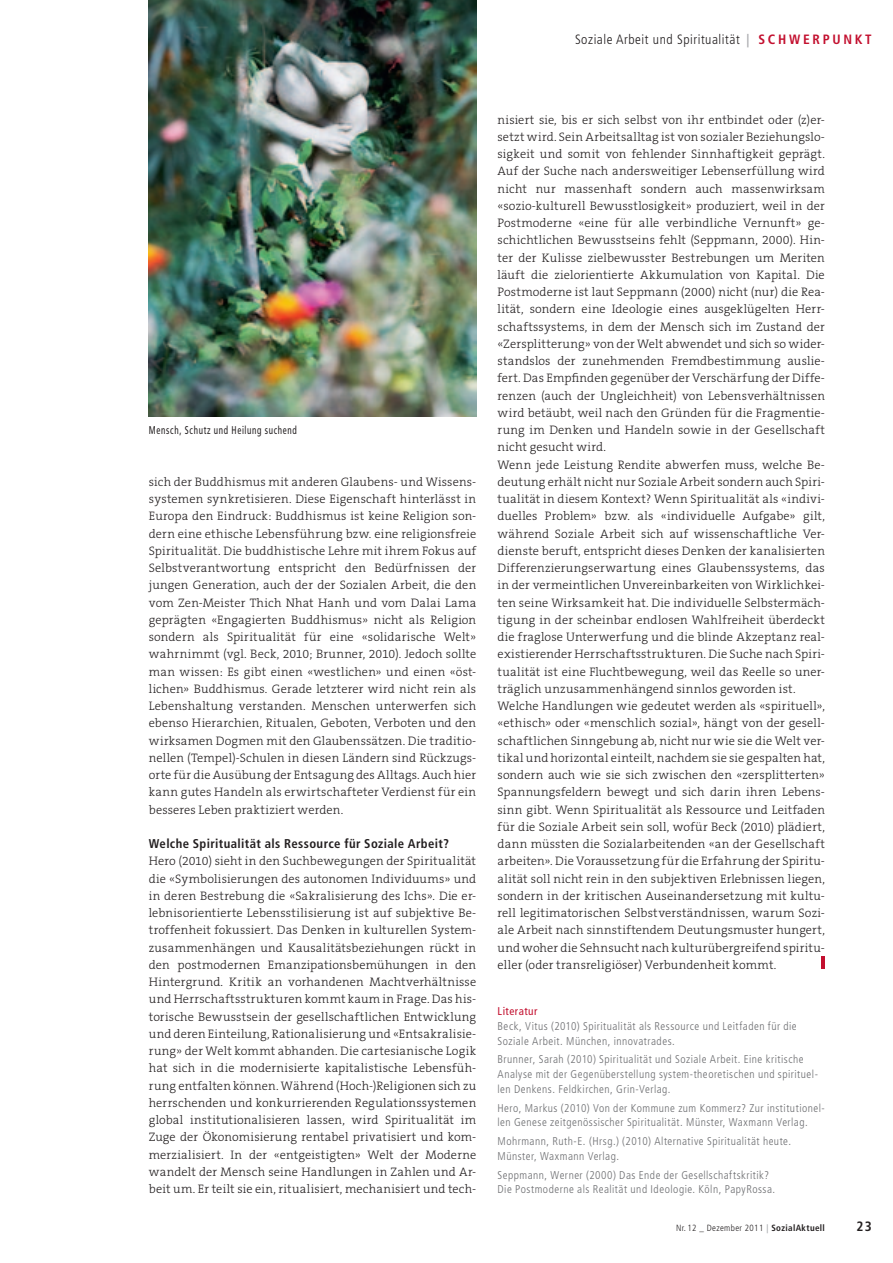
<style>
.page{position:relative;width:893px;height:1263px;background:#fff}
.page>*{position:absolute;margin:0;border:0;box-sizing:border-box;transform-origin:0 0}
.t1{font:300 condensed 13.5px "Frutiger";letter-spacing:.04em;color:#231f20}
.t2{font:700 condensed 13.5px "Frutiger";color:#231f20}
.t3{font:700 condensed 12.75px "Frutiger";letter-spacing:.03em;color:#231f20}
.t4{font:300 12.3px/17.2px "The Serif B3";letter-spacing:.01em;color:#231f20;text-align:justify}
.t5{font:300 condensed 11.25px/14.7px "Frutiger";letter-spacing:.04em;color:#6c6d70}
.t6{font:condensed 11.25px "Frutiger";letter-spacing:.075em;color:#231f20;scale:.8 1}
.t7{font:condensed 11.25px "Frutiger";letter-spacing:.045em;color:#c3102f}
.t8{font:300 condensed 9px "Frutiger";letter-spacing:.04em;color:#231f20}
.s1{font-weight:700;color:#a8a9ad}
.s2{font-weight:700;color:#c3102f}
.s3{font-weight:700}
</style>
<div class="page">
<svg style="left:822px;top:956px;width:3px;height:13px"></svg>
<img style="left:149px;top:0;width:327px;height:417px">
<p class="t1" style="left:575px;top:32px;width:298px">Soziale Arbeit und Spiritualität <span class="s1">|</span> <span class="s2">S C H W E R P U N K T</span></p>
<p class="t6" style="left:149px;top:424px;width:187px">Mensch, Schutz und Heilung suchend</p>
<p class="t4" style="left:149px;top:474px;width:329px">sich der Buddhismus mit anderen Glaubens- und Wissens&shy;systemen synkretisieren. Diese Eigenschaft hinterlässt in Europa den Eindruck: Buddhismus ist keine Religion son&shy;dern eine ethische Lebensführung bzw. eine religionsfreie Spiritualität. Die buddhistische Lehre mit ihrem Fokus auf Selbstverantwortung entspricht den Bedürfnissen der jungen Generation, auch der der Sozialen Arbeit, die den vom Zen-Meister Thich Nhat Hanh und vom Dalai Lama geprägten «Engagierten Buddhismus» nicht als Religion sondern als Spiritualität für eine «solidarische Welt» wahrnimmt (vgl. Beck, 2010; Brunner, 2010). Jedoch sollte man wissen: Es gibt einen «westlichen» und einen «öst&shy;lichen» Buddhismus. Gerade letzterer wird nicht rein als Lebenshaltung verstanden. Menschen unterwerfen sich ebenso Hierarchien, Ritualen, Geboten, Verboten und den wirksamen Dogmen mit den Glaubenssätzen. Die traditio&shy;nellen (Tempel)-Schulen in diesen Ländern sind Rückzugs&shy;orte für die Ausübung der Entsagung des Alltags. Auch hier kann gutes Handeln als erwirtschafteter Verdienst für ein besseres Leben praktiziert werden.</p>
<p class="t3" style="left:149px;top:836px;width:302px">Welche Spiritualität als Ressource für Soziale Arbeit?</p>
<p class="t4" style="left:149px;top:853px;width:329px">Hero (2010) sieht in den Suchbewegungen der Spiritualität die «Symbolisierungen des autonomen Individuums» und in deren Bestrebung die «Sakralisierung des Ichs». Die er&shy;lebnisorientierte Lebensstilisierung ist auf subjektive Be&shy;troffenheit fokussiert. Das Denken in kulturellen System&shy;zusammenhängen und Kausalitätsbeziehungen rückt in den postmodernen Emanzipationsbemühungen in den Hintergrund. Kritik an vorhandenen Machtverhältnisse und Herrschaftsstrukturen kommt kaum in Frage. Das his&shy;torische Bewusstsein der gesellschaftlichen Entwicklung und deren Einteilung, Rationalisierung und «Entsakralisie&shy;rung» der Welt kommt abhanden. Die cartesianische Logik hat sich in die modernisierte kapitalistische Lebensfüh&shy;rung entfalten können. Während (Hoch-)Religionen sich zu herrschenden und konkurrierenden Regulationssystemen global institutionalisieren lassen, wird Spiritualität im Zuge der Ökonomisierung rentabel privatisiert und kom&shy;merzialisiert. In der «entgeistigten» Welt der Moderne wandelt der Mensch seine Handlungen in Zahlen und Ar&shy;beit um. Er teilt sie ein, ritualisiert, mechanisiert und tech-</p>
<p class="t4" style="left:497px;top:111px;width:329px;text-align:left">nisiert sie, bis er sich selbst von ihr entbindet oder (z)er&shy;setzt wird. Sein Arbeitsalltag ist von sozialer Beziehungslo&shy;sigkeit und somit von fehlender Sinnhaftigkeit geprägt.<br>Auf der Suche nach andersweitiger Lebenserfüllung wird nicht nur massenhaft sondern auch massenwirksam «sozio-kulturell Bewusstlosigkeit» produziert, weil in der Postmoderne «eine für alle verbindliche Vernunft» ge&shy;schichtlichen Bewusstseins fehlt (Seppmann, 2000). Hin&shy;ter der Kulisse zielbewusster Bestrebungen um Meriten läuft die zielorientierte Akkumulation von Kapital. Die Postmoderne ist laut Seppmann (2000) nicht (nur) die Rea&shy;lität, sondern eine Ideologie eines ausgeklügelten Herr&shy;schaftssystems, in dem der Mensch sich im Zustand der «Zersplitterung» von der Welt abwendet und sich so wider&shy;standslos der zunehmenden Fremdbestimmung auslie&shy;fert. Das Empfinden gegenüber der Verschärfung der Diffe&shy;renzen (auch der Ungleichheit) von Lebensverhältnissen wird betäubt, weil nach den Gründen für die Fragmentie&shy;rung im Denken und Handeln sowie in der Gesellschaft nicht gesucht wird.<br>Wenn jede Leistung Rendite abwerfen muss, welche Be&shy;deutung erhält nicht nur Soziale Arbeit sondern auch Spiri&shy;tualität in diesem Kontext? Wenn Spiritualität als «indivi&shy;duelles Problem» bzw. als «individuelle Aufgabe» gilt, während Soziale Arbeit sich auf wissenschaftliche Ver&shy;dienste beruft, entspricht dieses Denken der kanalisierten Differenzierungserwartung eines Glaubenssystems, das in der vermeintlichen Unvereinbarkeiten von Wirklichkei&shy;ten seine Wirksamkeit hat. Die individuelle Selbstermäch&shy;tigung in der scheinbar endlosen Wahlfreiheit überdeckt die fraglose Unterwerfung und die blinde Akzeptanz real&shy;existierender Herrschaftsstrukturen. Die Suche nach Spiri&shy;tualität ist eine Fluchtbewegung, weil das Reelle so uner&shy;träglich unzusammenhängend sinnlos geworden ist.<br>Welche Handlungen wie gedeutet werden als «spirituell», «ethisch» oder «menschlich sozial», hängt von der gesell&shy;schaftlichen Sinngebung ab, nicht nur wie sie die Welt ver&shy;tikal und horizontal einteilt, nachdem sie sie gespalten hat, sondern auch wie sie sich zwischen den «zersplitterten» Spannungsfeldern bewegt und sich darin ihren Lebens&shy;sinn gibt. Wenn Spiritualität als Ressource und Leitfaden für die Soziale Arbeit sein soll, wofür Beck (2010) plädiert, dann müssten die Sozialarbeitenden «an der Gesellschaft arbeiten». Die Voraussetzung für die Erfahrung der Spiritu&shy;alität soll nicht rein in den subjektiven Erlebnissen liegen, sondern in der kritischen Auseinandersetzung mit kultu&shy;rell legitimatorischen Selbstverständnissen, warum Sozi&shy;ale Arbeit nach sinnstiftendem Deutungsmuster hungert, und woher die Sehnsucht nach kulturübergreifend spiritu&shy;eller (oder transreligiöser) Verbundenheit kommt.</p>
<p class="t7" style="left:497px;top:1005px;width:42px">Literatur</p>
<p class="t5" style="left:497px;top:1019px;width:301px">Beck, Vitus (2010) Spiritualität als Ressource und Leitfaden für die<br>Soziale Arbeit. München, innovatrades.</p>
<p class="t5" style="left:497px;top:1052px;width:322px">Brunner, Sarah (2010) Spiritualität und Soziale Arbeit. Eine kritische<br>Analyse mit der Gegenüberstellung system-theoretischen und spirituel&shy;len Denkens. Feldkirchen, Grin-Verlag.</p>
<p class="t5" style="left:497px;top:1100px;width:329px">Hero, Markus (2010) Von der Kommune zum Kommerz? Zur institutionel&shy;len Genese zeitgenössischer Spiritualität. Münster, Waxmann Verlag.</p>
<p class="t5" style="left:497px;top:1134px;width:295px">Mohrmann, Ruth-E. (Hrsg.) (2010) Alternative Spiritualität heute.<br>Münster, Waxmann Verlag.</p>
<p class="t5" style="left:497px;top:1167px;width:279px">Seppmann, Werner (2000) Das Ende der Gesellschaftskritik?<br>Die Postmoderne als Realität und Ideologie. Köln, PapyRossa.</p>
<p class="t8" style="left:676px;top:1222px;width:150px">Nr. 12 _ Dezember 2011 <span class="s1">|</span> <span class="s3">SozialAktuell</span></p>
<p class="t2" style="left:856px;top:1218px;width:17px">23</p>
</div>
